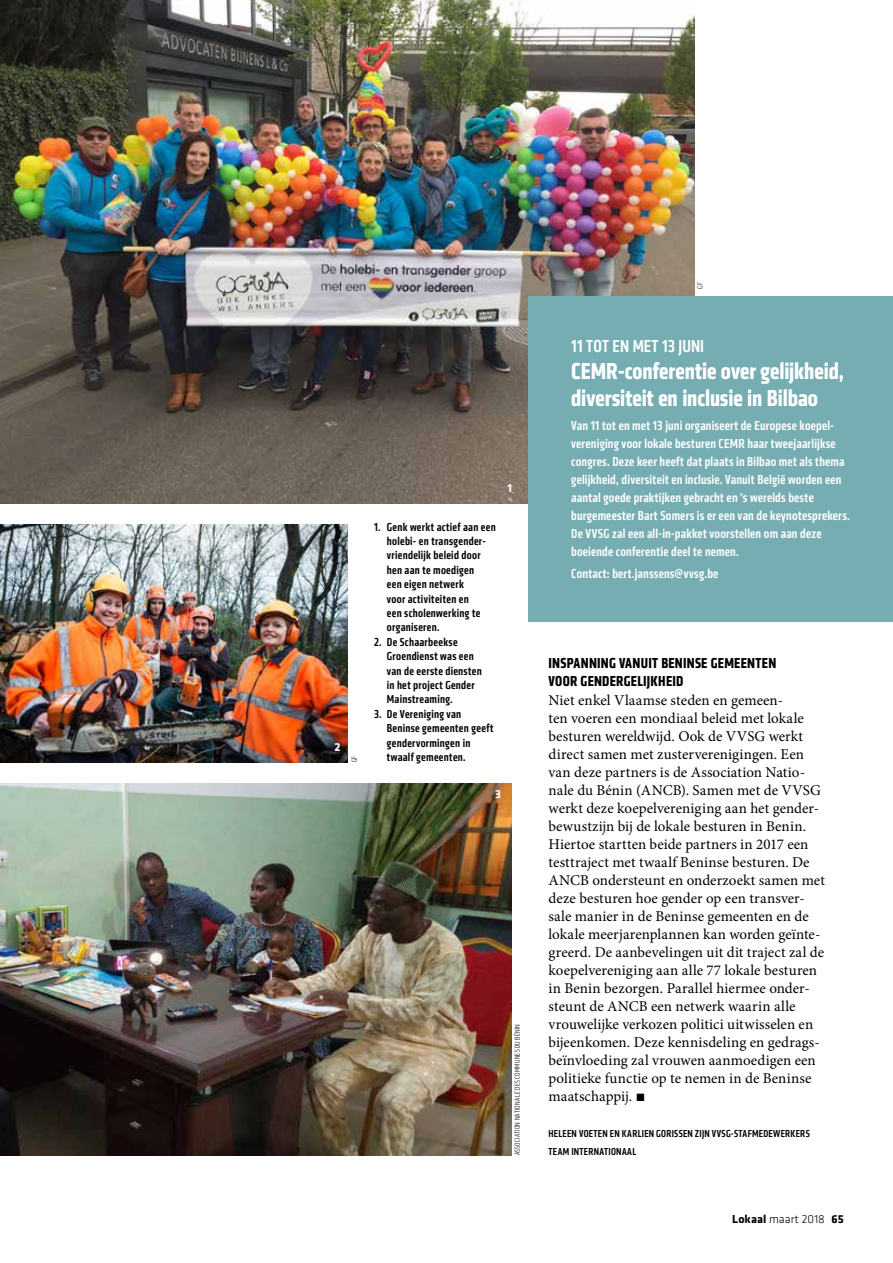
<style>
.page{position:relative;width:893px;height:1263px;background:#fff}
.page>*{position:absolute;margin:0;border:0;box-sizing:border-box;transform-origin:0 0}
.t1{font:700 24px/27px "Klavika Condensed";color:#fff}
.t2{font:500 18px "Klavika Condensed";color:#fff}
.t3{font:15px/18px "Minion Pro";letter-spacing:.005em;color:#000}
.t4{font:700 15px/18px "Klavika Condensed";letter-spacing:.015em;color:#000}
.t5{font:500 13.5px/18px "Klavika Condensed";letter-spacing:.015em;color:#fff}
.t6{font:500 12px/14.4px "Klavika Condensed";letter-spacing:.025em;color:#000}
.t7{font:300 12px "Klavika";letter-spacing:.005em;color:#000}
.t8{font:700 12px "Klavika";color:#fff}
.t9{font:500 10.5px/18px "Klavika Condensed";letter-spacing:.025em;color:#000}
.t10{font:300 7.5px "Klavika Condensed";letter-spacing:.025em;color:#000}
.s1{font-family:"Klavika";font-weight:700}
.s2{font-weight:700}
</style>
<div class="page">
<img style="left:0;top:784px;width:511px;height:371px">
<img style="left:0;top:0;width:695px;height:503px">
<img style="left:0;top:524px;width:348px;height:238px">
<div style="left:529px;top:296px;width:364px;height:325px;background:#76adb2"></div>
<p class="t8" style="left:335px;top:738px;width:8px">2</p>
<p class="t10" style="left:350px;top:762px;width:8px;rotate:-90deg">GF</p>
<p class="t6" style="left:387px;top:519px;width:110px;text-indent:-13px">1. Genk werkt actief aan een holebi- en transgender&shy;vriendelijk beleid door hen aan te moedigen<br>een eigen netwerk<br>voor activiteiten en<br>een scholenwerking te organiseren.</p>
<p class="t6" style="left:387px;top:635px;width:96px;text-indent:-13px">2. De Schaarbeekse<br>Groendienst was een van de eerste diensten in het project Gender<br>Mainstreaming.</p>
<p class="t6" style="left:387px;top:707px;width:108px;text-indent:-13px">3. De Vereniging van<br>Beninse gemeenten geeft gendervormingen in twaalf gemeenten.</p>
<p class="t8" style="left:507px;top:479px;width:6px">1</p>
<p class="t8" style="left:495px;top:785px;width:7px">3</p>
<p class="t10" style="left:513px;top:1155px;width:133px;rotate:-90deg">ASSOCIATION NATIONALE DES COMMUNES DU BÉNIN</p>
<p class="t10" style="left:696px;top:289px;width:8px;rotate:-90deg">GF</p>
<p class="t2" style="left:571px;top:335px;width:134px">11 TOT EN MET 13 JUNI</p>
<h1 class="t1" style="left:571px;top:358px;width:274px">CEMR-conferentie over gelijkheid, diversiteit en inclusie in Bilbao</h1>
<p class="t5" style="left:571px;top:417px;width:280px">Van 11 tot en met 13 juni organiseert de Europese koepel&shy;vereniging voor lokale besturen CEMR haar tweejaarlijkse congres. Deze keer heeft dat plaats in Bilbao met als thema gelijkheid, diversiteit en inclusie. Vanuit België worden een aantal goede praktijken gebracht en ’s werelds beste burgemeester Bart Somers is er een van de keynotesprekers.<br>De VVSG zal een all-in-pakket voorstellen om aan deze boeiende conferentie deel te nemen.</p>
<p class="t5" style="left:571px;top:564px;width:149px">Contact: bert.janssens@vvsg.be</p>
<p class="t4" style="left:549px;top:654px;width:229px">INSPANNING VANUIT BENINSE GEMEENTEN<br>VOOR GENDERGELIJKHEID</p>
<p class="t3" style="left:549px;top:691px;width:278px">Niet enkel Vlaamse steden en gemeen-<br>ten voeren een mondiaal beleid met lokale besturen wereldwijd. Ook de VVSG werkt direct samen met zusterverenigingen. Een van deze partners is de Association Natio&shy;nale du Bénin (ANCB). Samen met de VVSG werkt deze koepelvereniging aan het gender&shy;bewustzijn bij de lokale besturen in Benin.<br>Hiertoe startten beide partners in 2017 een testtraject met twaalf Beninse besturen. De ANCB ondersteunt en onderzoekt samen met deze besturen hoe gender op een transver&shy;sale manier in de Beninse gemeenten en de lokale meerjarenplannen kan worden geïnte&shy;greerd. De aanbevelingen uit dit traject zal de koepelvereniging aan alle 77 lokale besturen in Benin bezorgen. Parallel hiermee onder&shy;steunt de ANCB een netwerk waarin alle vrouwelijke verkozen politici uitwisselen en bijeenkomen. Deze kennisdeling en gedrags&shy;beïnvloeding zal vrouwen aanmoedigen een politieke functie op te nemen in de Beninse maatschappij. <span class="s1">•</span></p>
<p class="t9" style="left:549px;top:1124px;width:263px">HELEEN VOETEN EN KARLIEN GORISSEN ZIJN VVSG-STAFMEDEWERKERS<br>TEAM INTERNATIONAAL</p>
<p class="t7" style="left:732px;top:1212px;width:113px"><span class="s2">Lokaal</span> maart 2018 <span class="s2">65</span></p>
</div>
